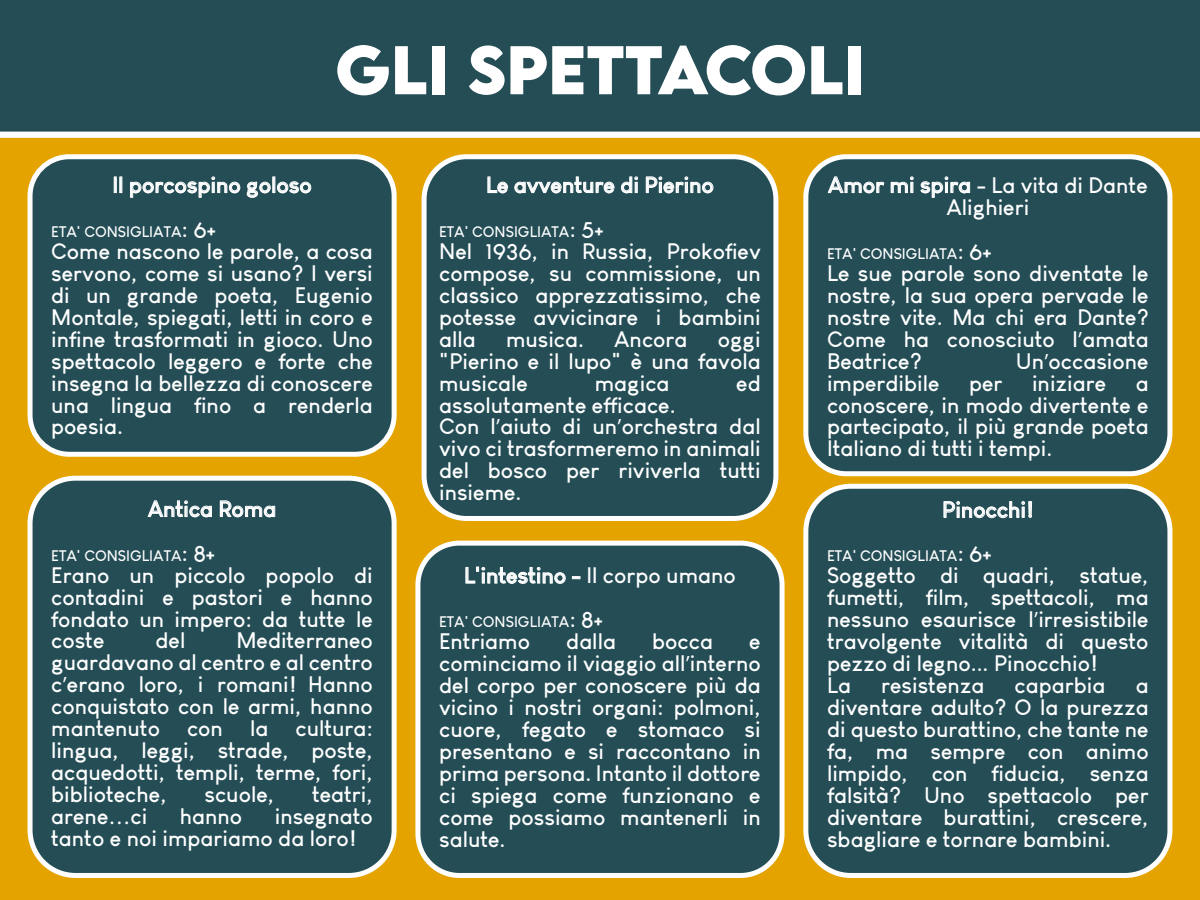
<style>
.page{position:relative;width:1200px;height:900px;background:#e5a300}
.page>*{position:absolute;margin:0;border:0;box-sizing:border-box;transform-origin:0 0}
.t1{font:700 61.12px "LEMONMILK";color:#fff}
.t2{font:700 22px/22px "Louis George Cafe";color:#fff;text-align:justify}
.t3{font:700 15px "Louis George Cafe";color:#fff}
.s1{font-size:22px}
.s2{font-family:"Myriad Pro";font-weight:400}
</style>
<div class="page">
<div style="left:0;top:0;width:1200px;height:137px;background:#244d56"></div>
<div style="left:0;top:132px;width:1200px;height:6px;background:#fff"></div>
<div style="left:424px;top:157px;width:352px;height:361px;background:#244d56;border-radius:43px"></div>
<div style="left:422px;top:154px;width:356px;height:367px;border:5px solid #fff;border-radius:43px"></div>
<svg style="left:487px;top:176px;width:21px;height:17px"></svg>
<svg style="left:514px;top:176px;width:101px;height:17px"></svg>
<svg style="left:621px;top:176px;width:17px;height:17px"></svg>
<svg style="left:645px;top:176px;width:69px;height:17px"></svg>
<div style="left:418px;top:543px;width:364px;height:332px;background:#244d56;border-radius:41px"></div>
<div style="left:415px;top:541px;width:370px;height:337px;border:5px solid #fff;border-radius:41px"></div>
<svg style="left:465px;top:566px;width:101px;height:18px"></svg>
<svg style="left:572px;top:576px;width:9px;height:3px"></svg>
<div style="left:30px;top:157px;width:364px;height:297px;background:#244d56;border-radius:39px"></div>
<div style="left:28px;top:154px;width:369px;height:303px;border:5px solid #fff;border-radius:39px"></div>
<svg style="left:113px;top:176px;width:10px;height:17px"></svg>
<svg style="left:130px;top:176px;width:110px;height:22px"></svg>
<svg style="left:247px;top:176px;width:64px;height:22px"></svg>
<div style="left:30px;top:478px;width:364px;height:397px;background:#244d56;border-radius:45px"></div>
<div style="left:28px;top:476px;width:369px;height:402px;border:5px solid #fff;border-radius:45px"></div>
<svg style="left:147px;top:500px;width:65px;height:17px"></svg>
<svg style="left:219px;top:500px;width:56px;height:17px"></svg>
<div style="left:806px;top:486px;width:364px;height:389px;background:#244d56;border-radius:45px"></div>
<div style="left:803px;top:484px;width:369px;height:394px;border:5px solid #fff;border-radius:45px"></div>
<svg style="left:943px;top:501px;width:89px;height:18px"></svg>
<div style="left:806px;top:157px;width:364px;height:317px;background:#244d56;border-radius:41px"></div>
<div style="left:803px;top:154px;width:369px;height:322px;border:5px solid #fff;border-radius:41px"></div>
<svg style="left:828px;top:176px;width:56px;height:17px"></svg>
<svg style="left:891px;top:176px;width:23px;height:17px"></svg>
<svg style="left:920px;top:176px;width:50px;height:22px"></svg>
<h1 class="t1" style="left:335px;top:28px;width:531px">GLI SPETTACOLI</h1>
<p class="t2" style="left:112px;top:173px;width:201px">Il porcospino goloso</p>
<p class="t3" style="left:51px;top:222px;width:166px">ETA' CONSIGLIATA<span class="s1">: 6+</span></p>
<p class="t2" style="left:51px;top:239px;width:323px">Come nascono le parole, a cosa servono, come si usano? I versi di un grande poeta, Eugenio Montale, spiegati, letti in coro e infine trasformati in gioco. Uno spettacolo leggero e forte che insegna la bellezza di conoscere una lingua fino a renderla poesia.</p>
<p class="t2" style="left:148px;top:497px;width:130px">Antica Roma</p>
<p class="t3" style="left:51px;top:546px;width:165px">ETA' CONSIGLIATA<span class="s1">: 8+</span></p>
<p class="t2" style="left:51px;top:563px;width:323px">Erano un piccolo popolo di contadini e pastori e hanno fondato un impero: da tutte le coste</p>
<p class="t2" style="left:51px;top:629px;width:323px;text-indent:185px">Mediterraneo guardavano al centro e al centro c<span class="s2">’</span>erano loro, i romani! Hanno conquistato con le armi, hanno mantenuto con la cultura: lingua, leggi, strade, poste, acquedotti, templi, terme, fori, biblioteche,</p>
<p class="t2" style="left:155px;top:629px;width:31px">del</p>
<p class="t2" style="left:205px;top:783px;width:71px">scuole,</p>
<p class="t2" style="left:312px;top:783px;width:62px">teatri,</p>
<p class="t2" style="left:51px;top:805px;width:323px;text-indent:224px">insegnato tanto e noi impariamo da loro!</p>
<p class="t2" style="left:51px;top:805px;width:98px">arene<span class="s2">…</span>ci</p>
<p class="t2" style="left:180px;top:805px;width:64px">hanno</p>
<p class="t2" style="left:486px;top:173px;width:229px">Le avventure di Pierino</p>
<p class="t3" style="left:439px;top:222px;width:166px">ETA' CONSIGLIATA<span class="s1">: 5+</span></p>
<p class="t2" style="left:439px;top:239px;width:323px">Nel 1936, in Russia, Prokofiev compose, su commissione, un classico apprezzatissimo, che potesse avvicinare i bambini alla</p>
<p class="t2" style="left:439px;top:327px;width:323px;text-indent:279px">oggi "Pierino e il lupo" è una favola musicale</p>
<p class="t2" style="left:506px;top:327px;width:80px">musica.</p>
<p class="t2" style="left:614px;top:327px;width:75px">Ancora</p>
<p class="t2" style="left:595px;top:371px;width:76px">magica</p>
<p class="t2" style="left:736px;top:371px;width:26px">ed</p>
<p class="t2" style="left:439px;top:393px;width:323px;text-align:left">assolutamente efficace.<br>Con l<span class="s2">’</span>aiuto di un<span class="s2">’</span>orchestra dal vivo ci trasformeremo in animali del bosco per riviverla tutti insieme.</p>
<p class="t2" style="left:464px;top:564px;width:273px">L'intestino - Il corpo umano</p>
<p class="t3" style="left:439px;top:612px;width:165px">ETA' CONSIGLIATA<span class="s1">: 8+</span></p>
<p class="t2" style="left:439px;top:630px;width:92px">Entriamo</p>
<p class="t2" style="left:566px;top:630px;width:51px">dalla</p>
<p class="t2" style="left:652px;top:630px;width:62px">bocca</p>
<p class="t2" style="left:439px;top:630px;width:323px;text-indent:310px">e cominciamo il viaggio all<span class="s2">’</span>interno del corpo per conoscere più da vicino i nostri organi: polmoni, cuore, fegato e stomaco si presentano e si raccontano in prima persona. Intanto il dottore ci spiega come funzionano e come possiamo mantenerli in salute.</p>
<p class="t2" style="left:828px;top:173px;width:321px;text-align:center">Amor mi spira - La vita di Dante<br>Alighieri</p>
<p class="t3" style="left:827px;top:244px;width:166px">ETA' CONSIGLIATA<span class="s1">: 6+</span></p>
<p class="t2" style="left:827px;top:261px;width:323px">Le sue parole sono diventate le nostre, la sua opera pervade le nostre vite. Ma chi era Dante?<br>Come ha conosciuto l<span class="s2">’</span>amata Beatrice?</p>
<p class="t2" style="left:1016px;top:349px;width:134px">Un<span class="s2">’</span>occasione</p>
<p class="t2" style="left:827px;top:371px;width:114px">imperdibile</p>
<p class="t2" style="left:969px;top:371px;width:35px">per</p>
<p class="t2" style="left:1032px;top:371px;width:76px">iniziare</p>
<p class="t2" style="left:827px;top:371px;width:323px;text-indent:309px">a conoscere, in modo divertente e partecipato, il più grande poeta Italiano di tutti i tempi.</p>
<p class="t2" style="left:942px;top:498px;width:93px">Pinocchi!</p>
<p class="t3" style="left:827px;top:547px;width:166px">ETA' CONSIGLIATA<span class="s1">: 6+</span></p>
<p class="t2" style="left:827px;top:564px;width:323px;text-align:left">Soggetto di quadri, statue, fumetti, film, spettacoli, ma nessuno esaurisce l<span class="s2">’</span>irresistibile travolgente vitalità di questo pezzo di legno... Pinocchio!<br>La</p>
<p class="t2" style="left:881px;top:674px;width:105px">resistenza</p>
<p class="t2" style="left:1015px;top:674px;width:92px">caparbia</p>
<p class="t2" style="left:827px;top:674px;width:323px;text-indent:309px">a diventare adulto? O la purezza di questo burattino, che tante ne fa, ma sempre con animo limpido, con fiducia, senza falsità? Uno spettacolo per diventare burattini, crescere, sbagliare e tornare bambini.</p>
</div>
